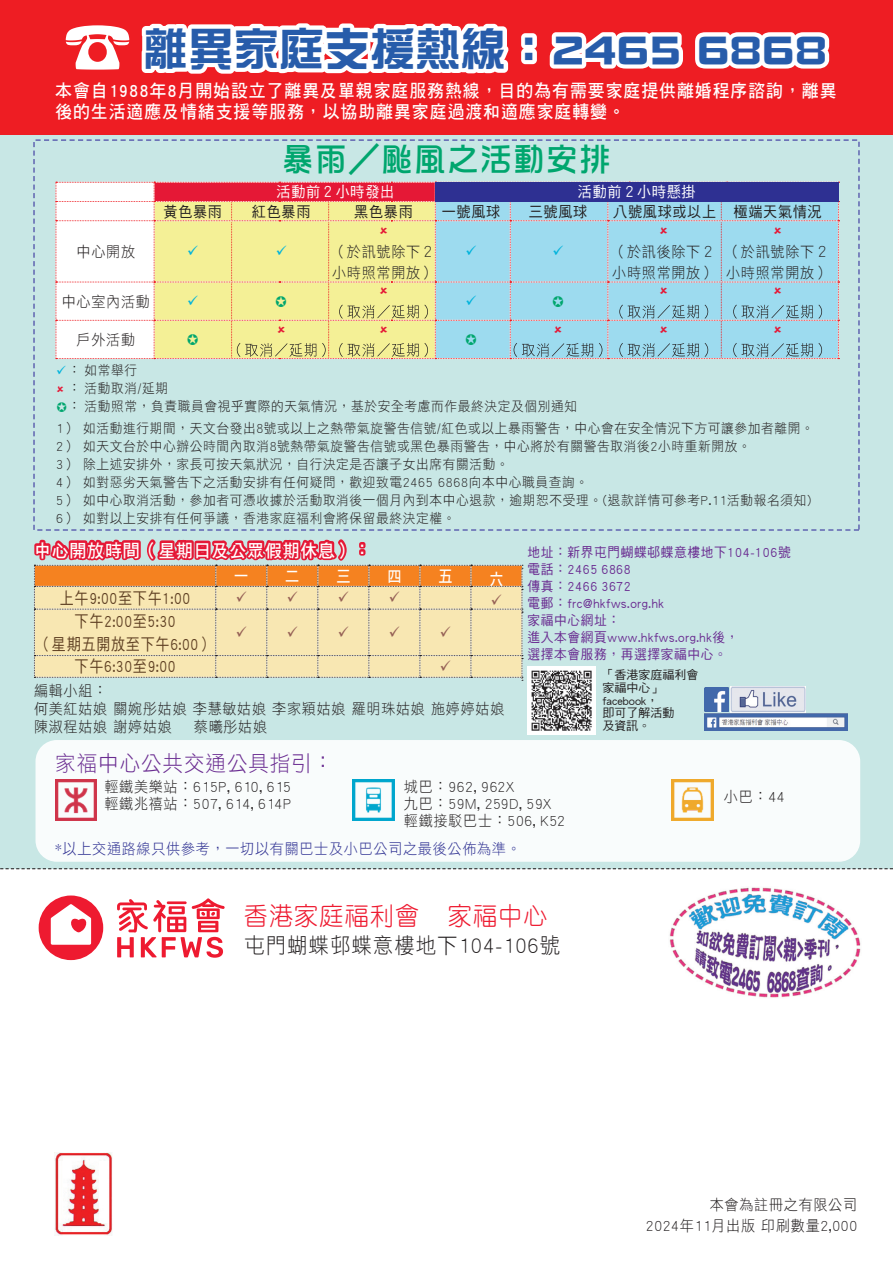
<style>
.page{position:relative;width:893px;height:1263px;background:#fff}
.page>*{position:absolute;margin:0;border:0;box-sizing:border-box;transform-origin:0 0}
.t1{font:45.45px "DF Zong Yi Std W7";color:#275caa}
.t2{font:33px "DF Hua Zong Std W5";color:#00a66e}
.t3{font:25.5px "DF Yuan Std W3";letter-spacing:.05em;color:#ee1a30;scale:.94 1}
.t4{font:21.75px "DF Hei Std W3";letter-spacing:.05em;color:#231f20;scale:.94 1}
.t5{font:21.75px "DF Hei Std W3";letter-spacing:.05em;color:#6a2c91;scale:.94 1}
.t6{font:18px/20.2px "DF Hei Std W7";letter-spacing:.055em;color:#fff;scale:.94 1}
.t7{font:16.5px/23px "DF Hei Std W5";letter-spacing:.05em;color:#5f4023;text-align:center;scale:.86 1}
.t8{font:16.5px "DF Hei Std W7";color:#fff;scale:.86 1}
.t9{font:15px/21px "DF Hei Std W3";letter-spacing:.05em;color:#231f20;scale:.94 1}
.t10{font:15px "DF Hei Std W5";letter-spacing:.05em;color:#231f20;scale:.94 1}
.t11{font:15px "DF Hei Std W3";letter-spacing:.05em;color:#2e3092;scale:.94 1}
.t12{font:15px "DF Hei Std W5";letter-spacing:.05em;color:#fff;scale:.94 1}
.t13{font:13.5px/18px "DF Hei Std W3";letter-spacing:.05em;color:#231f20;scale:.94 1}
.t14{font:13.5px/17px "DF Hei Std W5";letter-spacing:.05em;color:#6a2c91;scale:.94 1}
.t15{font:12px/12.8px "DF Hei Std W5";color:#231f20}
.s1{color:#00b3dc}
</style>
<div class="page">
<div style="left:0;top:0;width:893px;height:869px;background:#c8e7e5"></div>
<div style="left:36px;top:740px;width:824px;height:122px;background:#fff;border-radius:21px"></div>
<div style="left:0;top:0;width:893px;height:134px;background:#ee1d23"></div>
<svg style="left:66px;top:25px;width:63px;height:45px"></svg>
<svg style="left:142px;top:23px;width:367px;height:51px;background:#fdeced"></svg>
<svg style="left:521px;top:33px;width:16px;height:31px"></svg>
<svg style="left:550px;top:32px;width:133px;height:37px;background:#fdebeb"></svg>
<svg style="left:695px;top:32px;width:134px;height:37px;background:#fef3f3"></svg>
<img style="left:671px;top:779px;width:42px;height:41px">
<img style="left:353px;top:779px;width:42px;height:41px">
<img style="left:55px;top:779px;width:41px;height:41px">
<svg style="left:0;top:868px;width:893px;height:1px"></svg>
<div style="left:39px;top:895px;width:64px;height:65px;background:#ee1a30;border-radius:50%"></div>
<svg style="left:51px;top:904px;width:40px;height:41px"></svg>
<svg style="left:117px;top:898px;width:108px;height:60px"></svg>
<img style="left:669px;top:887px;width:192px;height:111px">
<img style="left:528px;top:667px;width:67px;height:67px">
<img style="left:704px;top:714px;width:144px;height:16px">
<img style="left:731px;top:687px;width:74px;height:25px">
<img style="left:704px;top:687px;width:24px;height:24px">
<img style="left:55px;top:1152px;width:58px;height:83px">
<svg style="left:56px;top:182px;width:783px;height:177px;background:#c1cfc3"></svg>
<svg style="left:33px;top:527px;width:490px;height:154px"></svg>
<h1 class="t1" style="left:143px;top:24px;width:686px">離異家庭支援熱線：2465 6868</h1>
<h3 class="t6" style="left:55px;top:80px;width:833px">本會自1988年8月開始設立了離異及單親家庭服務熱線，目的為有需要家庭提供離婚程序諮詢，離異後的生活適應及情緒支援等服務，以協助離異家庭過渡和適應家庭轉變。</h3>
<h2 class="t2" style="left:281px;top:142px;width:331px">暴雨／颱風之活動安排</h2>
<p class="t12" style="left:578px;top:184px;width:127px">活動前２小時懸掛</p>
<p class="t12" style="left:277px;top:184px;width:127px">活動前２小時發出</p>
<p class="t10" style="left:354px;top:203px;width:64px">黑色暴雨</p>
<p class="t10" style="left:613px;top:203px;width:111px">八號風球或以上</p>
<p class="t10" style="left:164px;top:203px;width:64px">黃色暴雨</p>
<p class="t10" style="left:252px;top:203px;width:64px">紅色暴雨</p>
<p class="t10" style="left:442px;top:203px;width:64px">一號風球</p>
<p class="t10" style="left:529px;top:203px;width:64px">三號風球</p>
<p class="t9" style="left:77px;top:241px;width:64px">中心開放</p>
<p class="t9" style="left:332px;top:241px;width:111px">（於訊號除下２小時照常開放）</p>
<p class="t9" style="left:612px;top:241px;width:111px">（於訊後除下２小時照常開放）</p>
<p class="t9" style="left:62px;top:290px;width:95px">中心室內活動</p>
<p class="t9" style="left:77px;top:329px;width:64px">戶外活動</p>
<p class="t10" style="left:734px;top:203px;width:95px">極端天氣情況</p>
<p class="t9" style="left:726px;top:241px;width:111px">（於訊號除下２小時照常開放）</p>
<p class="t13" style="left:68px;top:361px;width:543px;text-indent:-12px"><span class="s1">✓</span>：如常舉行<br>：活動取消/延期<br>：活動照常，負責職員會視乎實際的天氣情況，基於安全考慮而作最終決定及個別通知</p>
<p class="t13" style="left:56px;top:419px;width:805px">1）<br>2）如天文台於中心辦公時間內取消8號熱帶氣旋警告信號或黑色暴雨警告，中心將於有關警告取消後2小時重新開放。<br>3）除上述安排外，家長可按天氣狀況，自行決定是否讓子女出席有關活動。<br>4）如對惡劣天氣警告下之活動安排有任何疑問，歡迎致電2465 6868向本中心職員查詢。<br>5）如中心取消活動，參加者可憑收據於活動取消後一個月內到本中心退款，逾期恕不受理。(退款詳情可參考P.11活動報名須知)<br>6）如對以上安排有任何爭議，香港家庭福利會將保留最終決定權。</p>
<p class="t13" style="left:83px;top:419px;width:779px">如活動進行期間，天文台發出8號或以上之熱帶氣旋警告信號/紅色或以上暴雨警告，中心會在安全情況下方可讓參加者離開。</p>
<h3 class="t6" style="left:34px;top:540px;width:360px">中心開放時間（星期日及公眾假期休息）：</h3>
<p class="t8" style="left:234px;top:567px;width:18px">一</p>
<p class="t8" style="left:285px;top:567px;width:18px">二</p>
<p class="t8" style="left:336px;top:567px;width:18px">三</p>
<p class="t8" style="left:387px;top:567px;width:18px">四</p>
<p class="t8" style="left:438px;top:567px;width:18px">五</p>
<p class="t8" style="left:489px;top:570px;width:18px">六</p>
<p class="t7" style="left:60px;top:586px;width:153px">上午9:00至下午1:00</p>
<p class="t7" style="left:37px;top:609px;width:206px">下午2:00至5:30<br>（星期五開放至下午6:00）</p>
<p class="t7" style="left:75px;top:655px;width:119px">下午6:30至9:00</p>
<p class="t9" style="left:34px;top:682px;width:502px;line-height:17.9px">編輯小組：<br>何美紅姑娘 關婉彤姑娘 李慧敏姑娘 李家穎姑娘 羅明珠姑娘 施婷婷姑娘陳淑程姑娘 謝婷姑娘</p>
<p class="t9" style="left:194px;top:716px;width:80px">蔡曦彤姑娘</p>
<h3 class="t5" style="left:55px;top:751px;width:297px">家福中心公共交通公具指引：</h3>
<p class="t14" style="left:528px;top:543px;width:281px">地址：新界屯門蝴蝶邨蝶意樓地下104-106號電話：2465 6868<br>傳真：2466 3672<br>電郵：frc@hkfws.org.hk<br>家福中心網址：<br>進入本會網頁www.hkfws.org.hk後，<br>選擇本會服務，再選擇家福中心。</p>
<p class="t15" style="left:602px;top:668px;width:97px">「香港家庭福利會家福中心」facebook，<br>即可了解活動<br>及資訊。</p>
<p class="t9" style="left:104px;top:778px;width:200px;line-height:17px">輕鐵美樂站：615P, 610, 615輕鐵兆禧站：507, 614, 614P</p>
<p class="t9" style="left:404px;top:778px;width:173px;line-height:17px">城巴：962, 962X<br>九巴：59M, 259D, 59X輕鐵接駁巴士：506, K52</p>
<p class="t11" style="left:55px;top:840px;width:497px">*以上交通路線只供參考，一切以有關巴士及小巴公司之最後公佈為準。</p>
<h3 class="t3" style="left:244px;top:902px;width:324px">香港家庭福利會 家福中心</h3>
<h3 class="t4" style="left:244px;top:933px;width:338px">屯門蝴蝶邨蝶意樓地下104-106號</h3>
<p class="t9" style="left:724px;top:786px;width:66px">小巴：44</p>
<p class="t9" style="left:646px;top:1193px;width:226px;text-align:right">本會為註冊之有限公司<br>2024年11月出版 印刷數量2,000</p>
</div>
